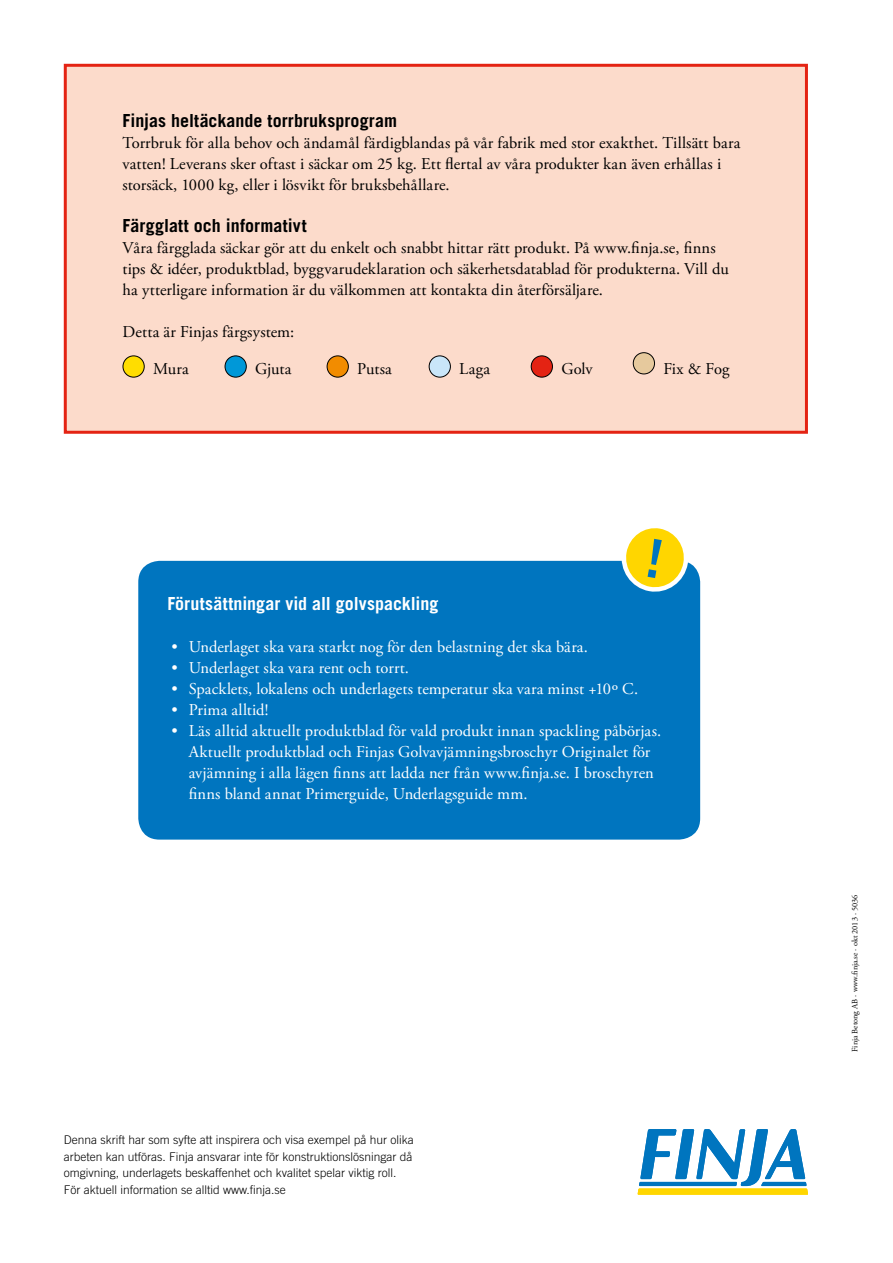
<style>
.page{position:relative;width:893px;height:1263px;background:#fff}
.page>*{position:absolute;margin:0;border:0;box-sizing:border-box;transform-origin:0 0}
.t1{font:700 18px "Trade Gothic";letter-spacing:.005em;color:#000}
.t2{font:700 18px "Trade Gothic";color:#fff}
.t3{font:16.5px/21px "Adobe Garamond Pro";letter-spacing:.005em;color:#000}
.t4{font:16.5px/21px "Adobe Garamond Pro";letter-spacing:.005em;color:#fff}
.t5{font:300 12px/16.5px "Trade Gothic";color:#000}
.t6{font:8.25px "Adobe Garamond Pro";color:#000}
</style>
<div class="page">
<div style="left:64px;top:64px;width:744px;height:370px;background:#fcdbcb;border:3px solid #e42313"></div>
<svg style="left:638px;top:1129px;width:170px;height:65px"></svg>
<div style="left:138px;top:561px;width:562px;height:279px;background:#0075bf;border-radius:21px"></div>
<div style="left:123px;top:356px;width:21px;height:21px;background:#fd0;border-radius:50%"></div>
<div style="left:123px;top:355px;width:22px;height:22px;border:1px solid #000;border-radius:50%"></div>
<div style="left:225px;top:356px;width:21px;height:21px;background:#0098d8;border-radius:50%"></div>
<div style="left:225px;top:355px;width:22px;height:22px;border:1px solid #000;border-radius:50%"></div>
<div style="left:327px;top:356px;width:21px;height:21px;background:#f28c00;border-radius:50%"></div>
<div style="left:327px;top:355px;width:22px;height:22px;border:1px solid #000;border-radius:50%"></div>
<div style="left:429px;top:356px;width:21px;height:21px;background:#c9e6f9;border-radius:50%"></div>
<div style="left:429px;top:355px;width:22px;height:22px;border:1px solid #000;border-radius:50%"></div>
<div style="left:531px;top:356px;width:21px;height:21px;background:#e42313;border-radius:50%"></div>
<div style="left:531px;top:355px;width:22px;height:22px;border:1px solid #000;border-radius:50%"></div>
<div style="left:633px;top:353px;width:21px;height:21px;background:#e6c99d;border-radius:50%"></div>
<div style="left:633px;top:352px;width:22px;height:22px;border:1px solid #000;border-radius:50%"></div>
<svg style="left:616px;top:528px;width:78px;height:64px"></svg>
<p class="t1" style="left:123px;top:109px;width:276px">Finjas heltäckande torrbruksprogram</p>
<p class="t3" style="left:123px;top:133px;width:619px">Torrbruk för alla behov och ändamål färdigblandas på vår fabrik med stor exakthet. Tillsätt bara vatten! Leverans sker oftast i säckar om 25 kg. Ett flertal av våra produkter kan även erhållas i storsäck, 1000 kg, eller i lösvikt för bruksbehållare.</p>
<p class="t1" style="left:123px;top:214px;width:186px">Färgglatt och informativt</p>
<p class="t3" style="left:123px;top:238px;width:608px">Våra färgglada säckar gör att du enkelt och snabbt hittar rätt produkt. På www.finja.se, finns tips &amp; idéer, produktblad, byggvarudeklaration och säkerhetsdatablad för produkterna. Vill du ha ytterligare information är du välkommen att kontakta din återförsäljare.</p>
<p class="t3" style="left:123px;top:322px;width:173px">Detta är Finjas färgsystem:</p>
<p class="t3" style="left:153px;top:359px;width:37px">Mura</p>
<p class="t3" style="left:255px;top:359px;width:38px">Gjuta</p>
<p class="t3" style="left:357px;top:359px;width:36px">Putsa</p>
<p class="t3" style="left:459px;top:359px;width:32px">Laga</p>
<p class="t3" style="left:561px;top:359px;width:33px">Golv</p>
<p class="t3" style="left:663px;top:359px;width:68px">Fix &amp; Fog</p>
<p class="t2" style="left:167px;top:592px;width:272px">Förutsättningar vid all golvspackling</p>
<p class="t4" style="left:172px;top:637px;width:418px">• Underlaget ska vara starkt nog för den belastning det ska bära.</p>
<p class="t4" style="left:172px;top:658px;width:239px">• Underlaget ska vara rent och torrt.</p>
<p class="t4" style="left:172px;top:679px;width:468px">• Spacklets, lokalens och underlagets temperatur ska vara minst +10º C.</p>
<p class="t4" style="left:172px;top:700px;width:98px">• Prima alltid!</p>
<p class="t4" style="left:189px;top:721px;width:474px;text-indent:-17px">• Läs alltid aktuellt produktblad för vald produkt innan spackling påbörjas.<br>Aktuellt produktblad och Finjas Golvavjämningsbroschyr Originalet för avjämning i alla lägen finns att ladda ner från www.finja.se. I broschyren finns bland annat Primerguide, Underlagsguide mm.</p>
<p class="t5" style="left:64px;top:1132px;width:352px">Denna skrift har som syfte att inspirera och visa exempel på hur olika arbeten kan utföras. Finja ansvarar inte för konstruktionslösningar då omgivning, underlagets beskaffenhet och kvalitet spelar viktig roll.<br>För aktuell information se alltid www.finja.se</p>
<p class="t6" style="left:850px;top:1052px;width:159px;rotate:-90deg">Finja Betong AB · www.finja.se · okt 2013 · 5036</p>
</div>
